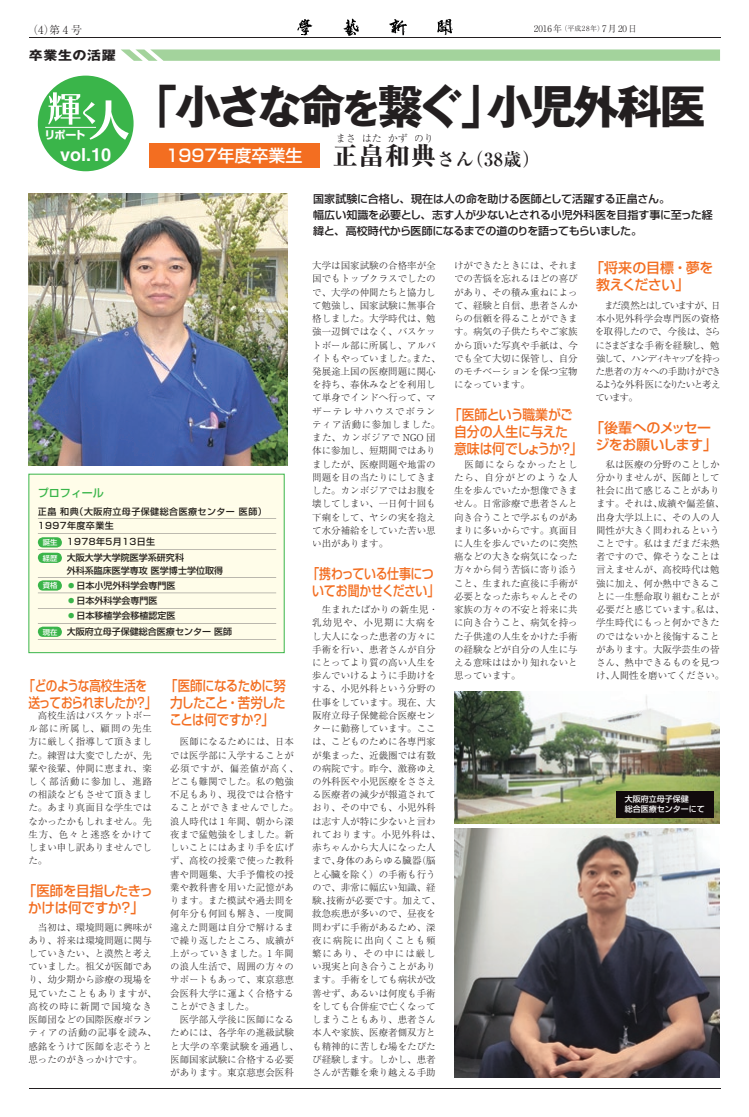
<style>
.page{position:relative;width:749px;height:1117px;background:#fff}
.page>*{position:absolute;margin:0;border:0;box-sizing:border-box;transform-origin:0 0}
.t1{font:700 46px "Gothic MB101 Pro";letter-spacing:-.07em;color:#231f20}
.t2{font:800 25px "Ryumin Pro";color:#231f20}
.t3{font:700 18px "Ryumin Pro";color:#231f20}
.t4{font:700 18px "Helvetica";color:#fff}
.t5{font:500 17px "Shin Go Pro";color:#fff}
.t6{font:500 14px/17px "Shin Go Pro";letter-spacing:-.03em;color:#f36e21;text-align:center}
.t7{font:500 14px/17px "Shin Go Pro";letter-spacing:-.03em;color:#f36e21;scale:.92 1}
.t8{font:500 14px/17px "Shin Go Pro";letter-spacing:-.05em;color:#f36e21;text-align:center;scale:.89 1}
.t9{font:500 14px/17px "Shin Go Pro";letter-spacing:-.05em;color:#f36e21;scale:.83 1}
.t10{font:500 14px/17px "Shin Go Pro";letter-spacing:-.03em;color:#f36e21;text-align:center;scale:.85 1}
.t11{font:700 12.6px "Gothic MB101 Pro";letter-spacing:.04em;color:#231f20;scale:1.11 1}
.t12{font:500 11px/16px "Shin Go Pro";letter-spacing:-.02em;color:#231f20}
.t13{font:300 11px "Ryumin Pro";color:#231f20}
.t14{font:500 11px "Shin Go Pro";color:#3ab54a}
.t15{font:700 11px "Shin Go Pro";color:#fff}
.t16{font:300 10px "Ryumin Pro";color:#231f20}
.t17{font:300 9.5px/13.2px "Ryumin Pro";color:#231f20}
.t18{font:300 9.5px/13.2px "Ryumin Pro";letter-spacing:.025em;color:#231f20}
.t19{font:300 9.5px/13.2px "Ryumin Pro";letter-spacing:-.06em;color:#231f20}
.t20{font:500 9px/16px "Shin Go Pro";color:#221e1a}
.t21{font:500 9px/14.7px "Shin Go Pro";letter-spacing:.05em;color:#221e1a}
.t22{font:300 9px "Ryumin Pro";letter-spacing:.06em;color:#231f20}
.t23{font:500 8px/10px "Shin Go Pro";color:#fff}
.s1{font-size:7px}
.s2{font-size:40px}
.s3{font-family:"Ryumin Pro";font-weight:800;font-size:25px;color:#231f20}
.s4{font-size:7.2px;color:#fff}
.s5{color:#3ab54a}
</style>
<div class="page">
<svg style="left:297px;top:19px;width:15px;height:16px"></svg>
<svg style="left:343px;top:19px;width:16px;height:17px"></svg>
<svg style="left:389px;top:19px;width:17px;height:16px"></svg>
<svg style="left:437px;top:19px;width:15px;height:16px"></svg>
<hr style="left:29px;top:37px;width:690px;height:1px;background:#231f20">
<hr style="left:29px;top:1088px;width:690px;height:1px;background:#231f20">
<svg style="left:121px;top:49px;width:598px;height:12px;background:#aad6a4"></svg>
<div style="left:38px;top:76px;width:95px;height:95px;background:#3ab54a;border-radius:50%"></div>
<hr style="left:45px;top:127px;width:51px;height:1px;background:#fff">
<svg style="left:48px;top:92px;width:81px;height:48px"></svg>
<hr style="left:344px;top:90px;width:1px;height:37px;background:#231f20">
<div style="left:148px;top:144px;width:171px;height:24px;background:#f36e21"></div>
<div style="left:30px;top:476px;width:252px;height:175px;background:#fffde9"></div>
<hr style="left:38px;top:518px;width:238px;height:1px;background:#221e1a">
<hr style="left:38px;top:533px;width:238px;height:1px;background:#221e1a">
<hr style="left:38px;top:550px;width:238px;height:1px;background:#221e1a">
<hr style="left:38px;top:577px;width:238px;height:1px;background:#221e1a">
<hr style="left:38px;top:593px;width:238px;height:1px;background:#221e1a">
<hr style="left:38px;top:608px;width:238px;height:1px;background:#221e1a">
<hr style="left:38px;top:624px;width:238px;height:1px;background:#221e1a">
<hr style="left:38px;top:639px;width:238px;height:1px;background:#221e1a">
<div style="left:38px;top:507px;width:223px;height:8px;background:#fffde9"></div>
<div style="left:40px;top:522px;width:74px;height:8px;background:#fffde9"></div>
<div style="left:38px;top:537px;width:24px;height:10px;background:#3ab54a;border-radius:5px"></div>
<div style="left:69px;top:537px;width:86px;height:9px;background:#fffde9"></div>
<div style="left:38px;top:553px;width:24px;height:10px;background:#3ab54a;border-radius:5px"></div>
<div style="left:67px;top:553px;width:117px;height:9px;background:#fffde9"></div>
<div style="left:67px;top:566px;width:156px;height:8px;background:#fffde9"></div>
<div style="left:38px;top:580px;width:24px;height:11px;background:#3ab54a;border-radius:5px"></div>
<div style="left:77px;top:581px;width:98px;height:8px;background:#fffde9"></div>
<div style="left:77px;top:596px;width:80px;height:9px;background:#fffde9"></div>
<div style="left:77px;top:611px;width:98px;height:9px;background:#fffde9"></div>
<div style="left:38px;top:627px;width:24px;height:10px;background:#3ab54a;border-radius:5px"></div>
<div style="left:67px;top:627px;width:165px;height:9px;background:#fffde9"></div>
<img style="left:29px;top:194px;width:258px;height:271px">
<img style="left:454px;top:691px;width:265px;height:132px">
<img style="left:454px;top:829px;width:265px;height:248px">
<div style="left:616px;top:791px;width:97px;height:26px;background:#110a0c"></div>
<p class="t13" style="left:27px;top:21px;width:57px">（4）第 4 号</p>
<p class="t22" style="left:533px;top:22px;width:105px">2016年<span class="s1">（平成28年）</span>7月20日</p>
<h3 class="t11" style="left:29px;top:45px;width:80px">卒業生の活躍</h3>
<p class="t15" style="left:44px;top:126px;width:42px">リポート</p>
<h3 class="t4" style="left:60px;top:144px;width:53px">vol.10</h3>
<h1 class="t1" style="left:132px;top:68px;width:575px">「小さな命<span class="s2">を</span>繋ぐ」小児外科医</h1>
<h3 class="t5" style="left:166px;top:142px;width:194px">1997年度卒業生 <span class="s3">正</span></h3>
<p class="t16" style="left:362px;top:130px;width:21px">はた</p>
<p class="t16" style="left:388px;top:130px;width:21px">かず</p>
<p class="t16" style="left:414px;top:130px;width:21px">のり</p>
<p class="t16" style="left:336px;top:130px;width:21px">まさ</p>
<h2 class="t2" style="left:359px;top:136px;width:78px">畠和典</h2>
<h3 class="t3" style="left:437px;top:144px;width:105px">さん（38歳）</h3>
<p class="t12" style="left:313px;top:190px;width:401px">国家試験に合格し、現在は人の命を助ける医師として活躍する正畠さん。<br>幅広い知識を必要とし、志す人が少ないとされる小児外科医を目指す事に至った経緯と、高校時代から医師になるまでの道のりを語ってもらいました。</p>
<p class="t14" style="left:38px;top:484px;width:68px">プロフィール</p>
<p class="t21" style="left:38px;top:503px;width:230px">正畠 和典（大阪府立母子保健総合医療センター 医師）<br>1997年度卒業生</p>
<p class="t20" style="left:43px;top:532px;width:142px"><span class="s4">誕生</span> 1978年5月13日生<br><span class="s4">経歴</span> 大阪大学大学院医学系研究科</p>
<p class="t20" style="left:43px;top:562px;width:181px;line-height:15px;text-indent:24px">外科系臨床医学専攻 医学博士学位取得<span class="s4">資格</span> <span class="s5">●</span>日本小児外科学会専門医</p>
<p class="t20" style="left:67px;top:591px;width:92px"><span class="s5">●</span>日本外科学会専門医</p>
<p class="t20" style="left:43px;top:607px;width:190px;text-indent:24px"><span class="s5">●</span>日本移植学会移植認定医<br><span class="s4">現在</span> 大阪府立母子保健総合医療センター 医師</p>
<h3 class="t9" style="left:28px;top:675px;width:156px;text-indent:-5px">「どのような高校生活を送っておられましたか？」</h3>
<p class="t17" style="left:28px;top:708px;width:125px;text-align:justify">　高校生活はバスケットボール部に所属し、顧問の先生方に厳しく指導して頂きました。練習は大変でしたが、先輩や後輩、仲間に恵まれ、楽しく部活動に参加し、進路の相談などもさせて頂きました。あまり真面目な学生ではなかったかもしれません。先生方、色々と迷惑をかけてしまい申し訳ありませんでした。</p>
<h3 class="t6" style="left:23px;top:881px;width:132px">「医師を目指したきっかけは何ですか？」</h3>
<p class="t17" style="left:28px;top:919px;width:130px">　当初は、環境問題に興味があり、将来は環境問題に関与していきたい、と漠然と考えていました。祖父が医師であり、幼少期から診療の現場を見ていたこともありますが、高校の時に新聞で国境なき医師団などの国際医療ボランティアの活動の記事を読み、感銘をうけて医師を志そうと思ったのがきっかけです。</p>
<h3 class="t8" style="left:165px;top:675px;width:137px">「医師になるために努力したこと・苦労したことは何ですか？」</h3>
<p class="t18" style="left:170px;top:734px;width:130px;text-indent:10px">医師になるためには、日本では医学部に入学することが必須ですが、偏差値が高く、どこも難関でした。私の勉強不足もあり、現役では合格することができませんでした。浪人時代は 1 年間、朝から深夜まで猛勉強をしました。新しいことにはあまり手を広げず、高校の授業で使った教科書や問題集、大手予備校の授業や教科書を用いた記憶があります。また模試や過去問を何年分も何回も解き、一度間違えた問題は自分で解けるまで繰り返したところ、成績が上がっていきました。1 年間の浪人生活で、周囲の方々のサポートもあって、東京慈恵会医科大学に運よく合格することができました。<br>　医学部入学後に医師になるためには、各学年の進級試験と大学の卒業試験を通過し、医師国家試験に合格する必要があります。東京慈恵会医科</p>
<p class="t17" style="left:312px;top:258px;width:130px">大学は国家試験の合格率が全国でもトップクラスでしたので、大学の仲間たちと協力して勉強し、国家試験に無事合格しました。大学時代は、勉強一辺倒ではなく、バスケットボール部に所属し、アルバイトもやっていました。また、発展途上国の医療問題に関心を持ち、春休みなどを利用して単身でインドへ行って、マザーテレサハウスでボランティア活動に参加しました。また、カンボジアで NGO 団体に参加し、短期間ではありましたが、医療問題や地雷の問題を目の当たりにしてきました。カンボジアではお腹を壊してしまい、一日何十回も下痢をして、ヤシの実を抱えて水分補給をしていた苦い思い出があります。</p>
<h3 class="t10" style="left:307px;top:563px;width:157px">「携わっている仕事についてお聞かせください」</h3>
<p class="t17" style="left:312px;top:602px;width:130px">　生まれたばかりの新生児・乳幼児や、小児期に大病をし大人になった患者の方々に手術を行い、患者さんが自分にとってより質の高い人生を歩んでいけるように手助けをする、小児外科という分野の仕事をしています。現在、大阪府立母子保健総合医療センターに勤務しています。ここは、こどものために各専門家が集まった、近畿圏では有数の病院です。昨今、激務ゆえの外科医や小児医療をささえる医療者の減少が報道されており、その中でも、小児外科は志す人が特に少ないと言われております。小児外科は、赤ちゃんから大人になった人まで、身体のあらゆる臓器（脳と心臓を除く）の手術も行うので、非常に幅広い知識、経験、技術が必要です。加えて、救急疾患が多いので、昼夜を問わずに手術があるため、深夜に病院に出向くことも頻繁にあり、その中には厳しい現実と向き合うことがあります。手術をしても病状が改善せず、あるいは何度も手術をしても合併症で亡くなってしまうこともあり、患者さん本人や家族、医療者側双方とも精神的に苦しむ場をたびたび経験します。しかし、患者さんが苦難を乗り越える手助</p>
<p class="t17" style="left:454px;top:258px;width:125px;text-align:justify">けができたときには、それまでの苦悩を忘れるほどの喜びがあり、その積み重ねによって、経験と自信、患者さんからの信頼を得ることができます。病気の子供たちやご家族から頂いた写真や手紙は、今でも全て大切に保管し、自分のモチベーションを保つ宝物になっています。</p>
<h3 class="t7" style="left:454px;top:405px;width:141px;text-indent:-5px">「医師という職業がご自分の人生に与えた意味は何でしょうか？」</h3>
<p class="t17" style="left:454px;top:457px;width:125px;text-align:justify">　医師にならなかったとしたら、自分がどのような人生を歩んでいたか想像できません。日常診療で患者さんと向き合うことで学ぶものがあまりに多いからです。真面目に人生を歩んでいたのに突然癌などの大きな病気になった方々から伺う苦悩に寄り添うこと、生まれた直後に手術が必要となった赤ちゃんとその家族の方々の不安と将来に共に向き合うこと、病気を持った子供達の人生をかけた手術の経験などが自分の人生に与える意味ははかり知れないと思っています。</p>
<h3 class="t6" style="left:595px;top:258px;width:119px;text-align:left;text-indent:-6px">「将来の目標・夢を教えください」</h3>
<p class="t19" style="left:594px;top:298px;width:128px">　まだ漠然とはしていますが、日本小児外科学会専門医の資格を取得したので、今後は、さらにさまざまな手術を経験し、勉強して、ハンディキャップを持った患者の方々への手助けができるような外科医になりたいと考えています。</p>
<h3 class="t6" style="left:590px;top:418px;width:128px">「後輩へのメッセージをお願いします」</h3>
<p class="t17" style="left:595px;top:457px;width:130px">　私は医療の分野のことしか分かりませんが、医師として社会に出て感じることがあります。それは、成績や偏差値、出身大学以上に、その人の人間性が大きく問われるということです。私はまだまだ未熟者ですので、偉そうなことは言えませんが、高校時代は勉強に加え、何か熱中できることに一生懸命取り組むことが必要だと感じています。私は、学生時代にもっと何かできたのではないかと後悔することがあります。大阪学芸生の皆さん、熱中できるものを見つけ、人間性を磨いてください。</p>
<p class="t23" style="left:624px;top:793px;width:81px">大阪府立母子保健<br>総合医療センターにて</p>
</div>
